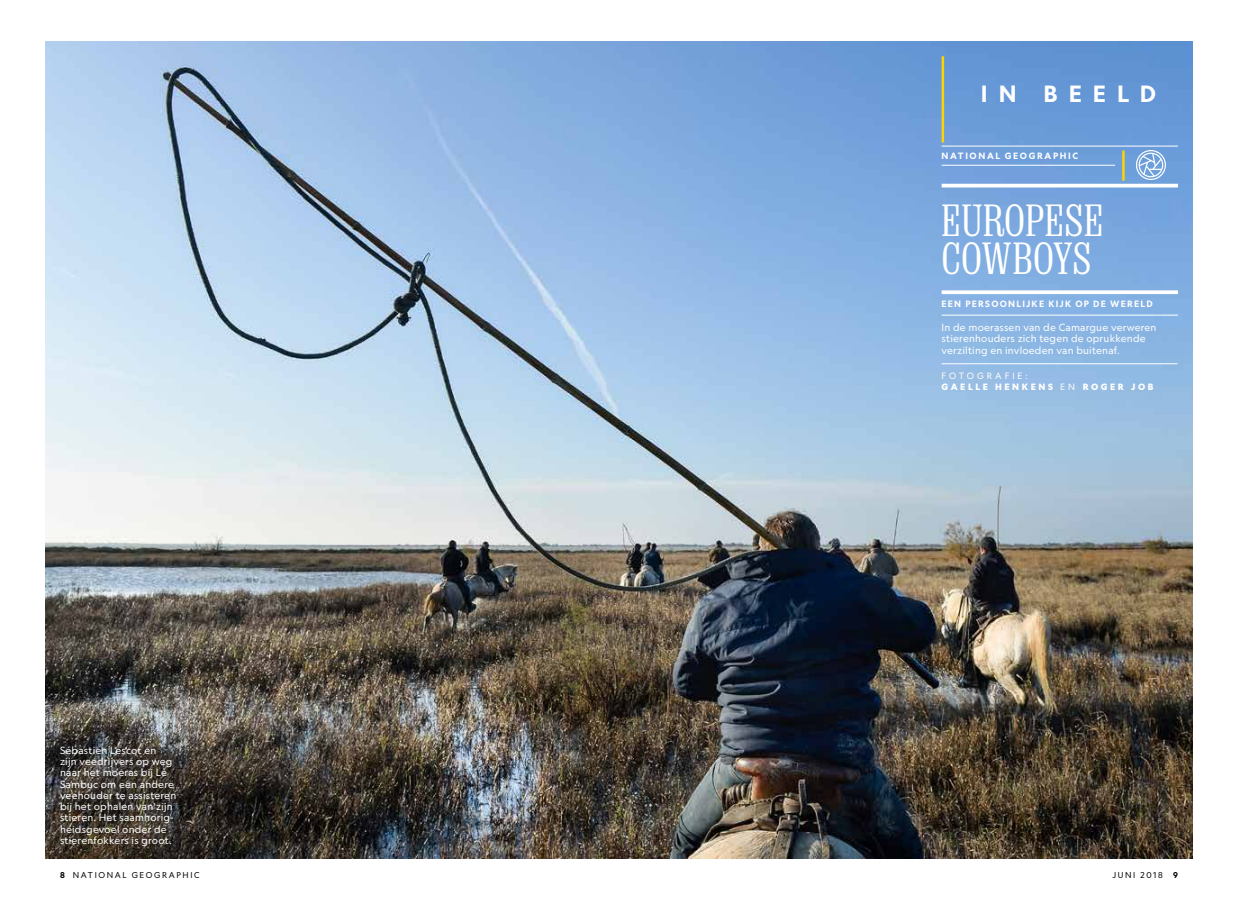
<style>
.page{position:relative;width:1238px;height:900px;background:#fff}
.page>*{position:absolute;margin:0;border:0;box-sizing:border-box;transform-origin:0 0}
.t1{font:45px/37.5px "Earle";letter-spacing:.005em;color:#fff}
.t2{font:700 22.5px "Geograph Edit";letter-spacing:.495em;color:#fff}
.t3{font:10px/11.2px "Geograph Edit";letter-spacing:.02em;color:#fff}
.t4{font:900 8.75px/11.2px "Geograph Edit";letter-spacing:.3em;color:#fff}
.t5{font:700 8.75px "Geograph Edit";letter-spacing:.14em;color:#fff}
.t6{font:700 8.75px "Geograph Edit";letter-spacing:.19em;color:#fff}
.t7{font:8.12px "Geograph Edit";letter-spacing:.2em;color:#000}
.t8{font:700 8.12px "Geograph Edit";color:#000}
.s1{font-weight:400}
.s2{font-weight:700}
</style>
<div class="page">
<img style="left:45px;top:41px;width:1147px;height:818px">
<hr style="left:941px;top:315px;width:237px;height:1px;background:#fff">
<svg style="left:941px;top:290px;width:237px;height:4px"></svg>
<hr style="left:941px;top:364px;width:236px;height:1px;background:#fff">
<hr style="left:941px;top:146px;width:237px;height:1px;background:#fff">
<hr style="left:941px;top:165px;width:174px;height:1px;background:#fff">
<svg style="left:941px;top:184px;width:237px;height:4px"></svg>
<hr style="left:1122px;top:151px;width:2px;height:30px;background:#ffd200">
<svg style="left:1135px;top:149px;width:31px;height:31px"></svg>
<hr style="left:941px;top:56px;width:3px;height:86px;background:#ffd200">
<h2 class="t2" style="left:981px;top:80px;width:177px">IN BEELD</h2>
<p class="t6" style="left:941px;top:150px;width:138px">NATIONAL GEOGRAPHIC</p>
<h1 class="t1" style="left:941px;top:202px;width:163px">EUROPESE<br>COWBOYS</h1>
<p class="t5" style="left:941px;top:299px;width:212px">EEN PERSOONLIJKE KIJK OP DE WERELD</p>
<p class="t3" style="left:941px;top:322px;width:216px">In de moerassen van de Camargue verweren stierenhouders zich tegen de oprukkende verzilting en invloeden van buitenaf.</p>
<p class="t3" style="left:60px;top:744px;width:118px">Sébastien Lescot en<br>zijn veedrijvers op weg naar het moeras bij Le<br>Sambuc om een andere veehouder te assisteren bij het ophalen van zijn stieren. Het saamhorig&shy;heidsgevoel onder de stierenfokkers is groot.</p>
<p class="t4" style="left:941px;top:370px;width:213px"><span class="s1">FOTOGRAFIE:<br></span>GAELLE HENKENS <span class="s1">EN</span> ROGER JOB</p>
<p class="t7" style="left:60px;top:869px;width:141px"><span class="s2">8</span> NATIONAL GEOGRAPHIC</p>
<p class="t7" style="left:1112px;top:869px;width:52px">JUNI 2018</p>
<p class="t8" style="left:1173px;top:869px;width:6px">9</p>
</div>
